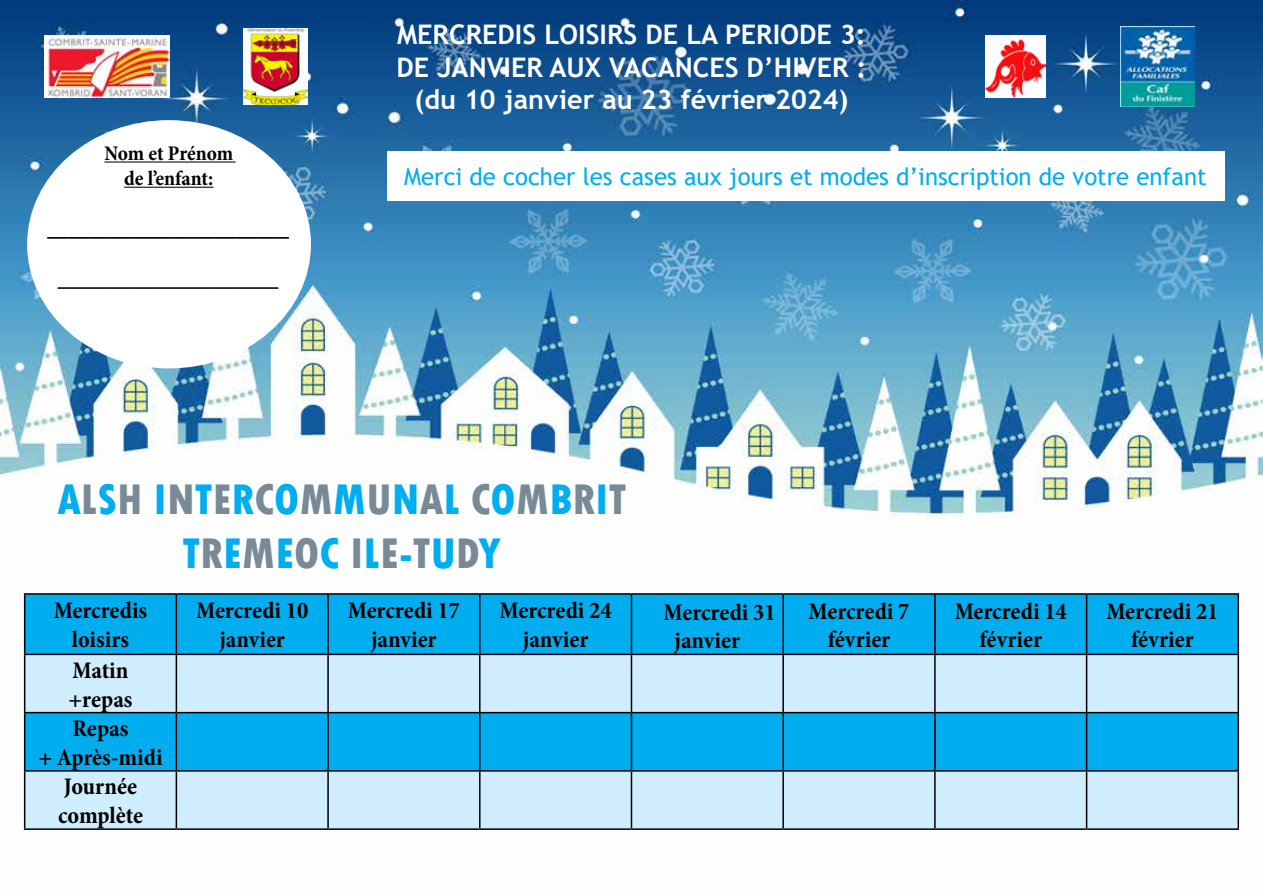
<style>
.page{position:relative;width:1263px;height:893px;background:#fff}
.page>*{position:absolute;margin:0;border:0;box-sizing:border-box;transform-origin:0 0}
.t1{font:800 condensed 45px/54px "Tw Cen";color:#00aeef;text-align:center}
.t2{font:700 27px/32.4px "Trebuchet MS";color:#fff;text-align:center}
.t3{font:700 condensed 24px/28.8px "Minion Pro";color:#000;text-align:center}
.t4{font:24px "Trebuchet MS";color:#00aeef}
.t5{font:700 condensed 21px/25.2px "Minion Pro";letter-spacing:-.005em;color:#000;text-align:center}
.s1{color:#778a95}
</style>
<div class="page">
<img style="left:0;top:0;width:1263px;height:830px">
<img style="left:45px;top:36px;width:124px;height:61px">
<img style="left:243px;top:29px;width:64px;height:75px">
<img style="left:985px;top:36px;width:60px;height:61px">
<img style="left:1120px;top:27px;width:75px;height:79px">
<div style="left:27px;top:120px;width:284px;height:248px;background:#fff;border-radius:50%"></div>
<hr style="left:104px;top:161px;width:132px;height:2px;background:#000">
<hr style="left:124px;top:187px;width:90px;height:1px;background:#000">
<hr style="left:47px;top:237px;width:242px;height:1px;background:#000">
<hr style="left:58px;top:287px;width:220px;height:2px;background:#000">
<div style="left:387px;top:151px;width:837px;height:50px;background:#fff"></div>
<div style="left:25px;top:595px;width:1212px;height:175px;background:#00aeef"></div>
<div style="left:25px;top:655px;width:1212px;height:57px;background:#cfedfc"></div>
<div style="left:25px;top:772px;width:1212px;height:56px;background:#cfedfc"></div>
<hr style="left:24px;top:593px;width:152px;height:2px;background:#000">
<hr style="left:24px;top:595px;width:1px;height:59px;background:#000">
<hr style="left:176px;top:593px;width:152px;height:2px;background:#000">
<hr style="left:176px;top:595px;width:1px;height:59px;background:#000">
<hr style="left:328px;top:593px;width:152px;height:2px;background:#000">
<hr style="left:327px;top:595px;width:2px;height:59px;background:#000">
<hr style="left:480px;top:593px;width:151px;height:2px;background:#000">
<hr style="left:479px;top:595px;width:1px;height:59px;background:#000">
<hr style="left:631px;top:593px;width:152px;height:2px;background:#000">
<hr style="left:631px;top:595px;width:1px;height:59px;background:#000">
<hr style="left:783px;top:593px;width:152px;height:2px;background:#000">
<hr style="left:782px;top:595px;width:2px;height:59px;background:#000">
<hr style="left:935px;top:593px;width:151px;height:2px;background:#000">
<hr style="left:934px;top:595px;width:2px;height:59px;background:#000">
<hr style="left:1086px;top:593px;width:153px;height:2px;background:#000">
<hr style="left:1086px;top:595px;width:1px;height:59px;background:#000">
<hr style="left:1237px;top:595px;width:2px;height:59px;background:#000">
<hr style="left:24px;top:654px;width:152px;height:1px;background:#000">
<hr style="left:24px;top:655px;width:1px;height:57px;background:#000">
<hr style="left:176px;top:654px;width:152px;height:1px;background:#000">
<hr style="left:176px;top:655px;width:1px;height:57px;background:#000">
<hr style="left:328px;top:654px;width:152px;height:1px;background:#000">
<hr style="left:327px;top:655px;width:2px;height:57px;background:#000">
<hr style="left:480px;top:654px;width:151px;height:1px;background:#000">
<hr style="left:479px;top:655px;width:1px;height:57px;background:#000">
<hr style="left:631px;top:654px;width:152px;height:1px;background:#000">
<hr style="left:631px;top:655px;width:1px;height:57px;background:#000">
<hr style="left:783px;top:654px;width:152px;height:1px;background:#000">
<hr style="left:782px;top:655px;width:2px;height:57px;background:#000">
<hr style="left:935px;top:654px;width:151px;height:1px;background:#000">
<hr style="left:934px;top:655px;width:2px;height:57px;background:#000">
<hr style="left:1086px;top:654px;width:153px;height:1px;background:#000">
<hr style="left:1086px;top:655px;width:1px;height:57px;background:#000">
<hr style="left:1237px;top:655px;width:2px;height:57px;background:#000">
<hr style="left:24px;top:712px;width:152px;height:1px;background:#000">
<hr style="left:24px;top:713px;width:1px;height:57px;background:#000">
<hr style="left:176px;top:712px;width:152px;height:1px;background:#000">
<hr style="left:176px;top:713px;width:1px;height:57px;background:#000">
<hr style="left:328px;top:712px;width:152px;height:1px;background:#000">
<hr style="left:327px;top:713px;width:2px;height:57px;background:#000">
<hr style="left:480px;top:712px;width:151px;height:1px;background:#000">
<hr style="left:479px;top:713px;width:1px;height:57px;background:#000">
<hr style="left:631px;top:712px;width:152px;height:1px;background:#000">
<hr style="left:631px;top:713px;width:1px;height:57px;background:#000">
<hr style="left:783px;top:712px;width:152px;height:1px;background:#000">
<hr style="left:782px;top:713px;width:2px;height:57px;background:#000">
<hr style="left:935px;top:712px;width:151px;height:1px;background:#000">
<hr style="left:934px;top:713px;width:2px;height:57px;background:#000">
<hr style="left:1086px;top:712px;width:153px;height:1px;background:#000">
<hr style="left:1086px;top:713px;width:1px;height:57px;background:#000">
<hr style="left:1237px;top:713px;width:2px;height:57px;background:#000">
<hr style="left:24px;top:770px;width:152px;height:2px;background:#000">
<hr style="left:24px;top:772px;width:1px;height:56px;background:#000">
<hr style="left:176px;top:770px;width:152px;height:2px;background:#000">
<hr style="left:176px;top:772px;width:1px;height:56px;background:#000">
<hr style="left:328px;top:770px;width:152px;height:2px;background:#000">
<hr style="left:327px;top:772px;width:2px;height:56px;background:#000">
<hr style="left:480px;top:770px;width:151px;height:2px;background:#000">
<hr style="left:479px;top:772px;width:1px;height:56px;background:#000">
<hr style="left:631px;top:770px;width:152px;height:2px;background:#000">
<hr style="left:631px;top:772px;width:1px;height:56px;background:#000">
<hr style="left:783px;top:770px;width:152px;height:2px;background:#000">
<hr style="left:782px;top:772px;width:2px;height:56px;background:#000">
<hr style="left:935px;top:770px;width:151px;height:2px;background:#000">
<hr style="left:934px;top:772px;width:2px;height:56px;background:#000">
<hr style="left:1086px;top:770px;width:153px;height:2px;background:#000">
<hr style="left:1086px;top:772px;width:1px;height:56px;background:#000">
<hr style="left:1237px;top:772px;width:2px;height:56px;background:#000">
<hr style="left:24px;top:828px;width:152px;height:2px;background:#000">
<hr style="left:176px;top:828px;width:152px;height:2px;background:#000">
<hr style="left:328px;top:828px;width:152px;height:2px;background:#000">
<hr style="left:480px;top:828px;width:151px;height:2px;background:#000">
<hr style="left:631px;top:828px;width:152px;height:2px;background:#000">
<hr style="left:783px;top:828px;width:152px;height:2px;background:#000">
<hr style="left:935px;top:828px;width:151px;height:2px;background:#000">
<hr style="left:1086px;top:828px;width:153px;height:2px;background:#000">
<p class="t5" style="left:104px;top:141px;width:130px">Nom et Prénom de l’enfant:</p>
<p class="t5" style="left:47px;top:216px;width:243px">_______________________</p>
<p class="t5" style="left:58px;top:267px;width:222px">_____________________</p>
<p class="t2" style="left:396px;top:18px;width:472px">MERCREDIS LOISIRS DE LA PERIODE 3:<br>DE JANVIER AUX VACANCES D’HIVER : (du 10 janvier au 23 février 2024)</p>
<p class="t4" style="left:404px;top:162px;width:804px">Merci de cocher les cases aux jours et modes d’inscription de votre enfant</p>
<h1 class="t1" style="left:57px;top:472px;width:571px">A<span class="s1">L</span>S<span class="s1">H</span> I<span class="s1">N</span>T<span class="s1">E</span>R<span class="s1">C</span>O<span class="s1">M</span>M<span class="s1">U</span>N<span class="s1">A</span>L <span class="s1">C</span>O<span class="s1">M</span>B<span class="s1">R</span>I<span class="s1">T<br></span>T<span class="s1">R</span>E<span class="s1">M</span>E<span class="s1">O</span>C <span class="s1">I</span>L<span class="s1">E</span>-<span class="s1">T</span>U<span class="s1">D</span>Y</h1>
<p class="t3" style="left:54px;top:596px;width:95px">Mercredis loisirs</p>
<p class="t3" style="left:196px;top:596px;width:114px">Mercredi 10 janvier</p>
<p class="t3" style="left:348px;top:596px;width:114px">Mercredi 17 janvier</p>
<p class="t3" style="left:500px;top:596px;width:114px">Mercredi 24 janvier</p>
<p class="t3" style="left:674px;top:597px;width:103px;text-align:left;text-indent:-11px">Mercredi 31 janvier</p>
<p class="t3" style="left:809px;top:596px;width:102px">Mercredi 7 février</p>
<p class="t3" style="left:955px;top:596px;width:114px">Mercredi 14 février</p>
<p class="t3" style="left:1106px;top:596px;width:114px">Mercredi 21 février</p>
<p class="t3" style="left:38px;top:655px;width:126px">Matin +repas<br>Repas<br>+ Après-midi<br>Journée complète</p>
</div>
